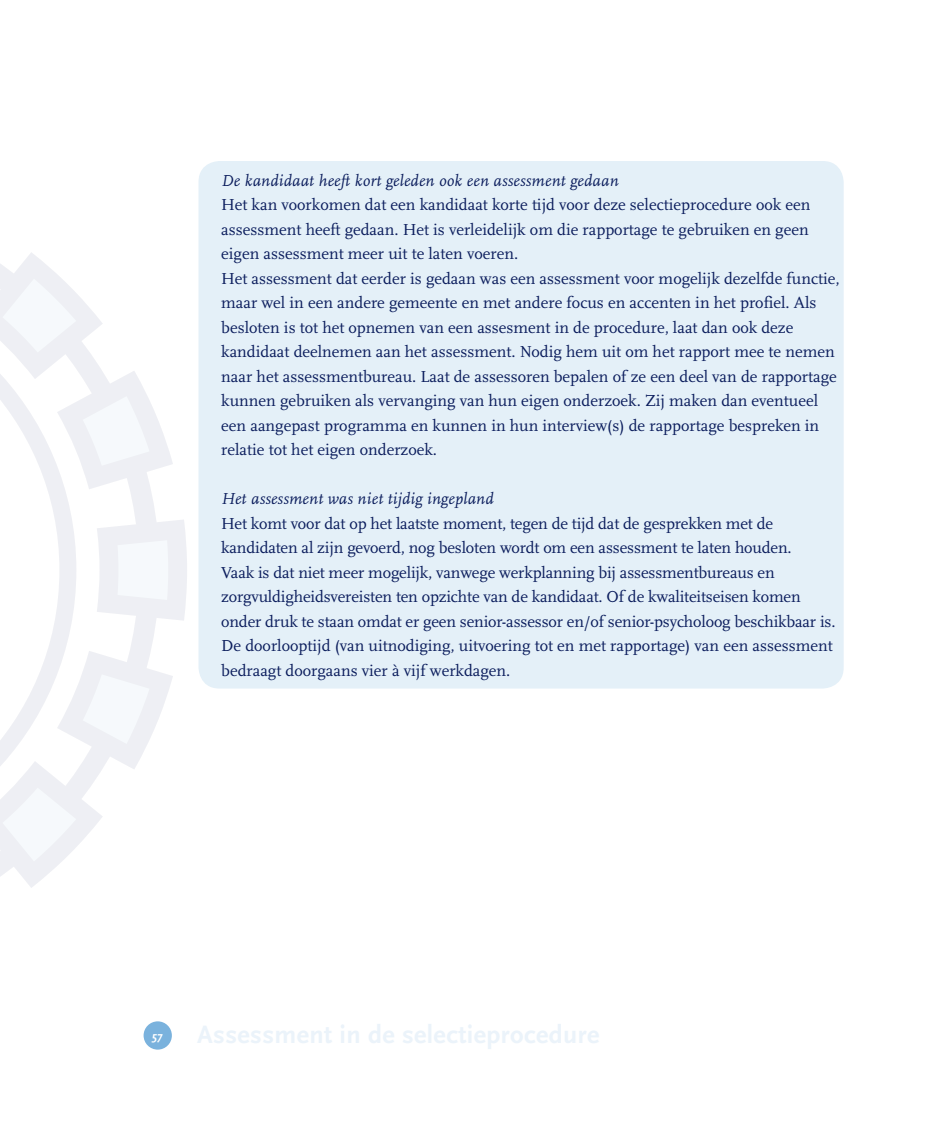
<style>
.page{position:relative;width:933px;height:1141px;background:#fff}
.page>*{position:absolute;margin:0;border:0;box-sizing:border-box;transform-origin:0 0}
.t1{font:16.62px/24.5px "Scala Pro";color:#0a1c5c}
.t2{font:italic 16.62px "Scala Pro";letter-spacing:.015em;color:#0a1c5c}
.t3{font:italic 700 12.25px "Scala Sans";color:#fff}
</style>
<div class="page">
<svg style="left:130px;top:489px;width:26px;height:162px;fill:#eeeff4"></svg>
<svg style="left:47px;top:489px;width:29px;height:162px;fill:#eeeff4"></svg>
<svg style="left:0;top:651px;width:173px;height:237px"></svg>
<svg style="left:97px;top:519px;width:90px;height:102px"></svg>
<svg style="left:0;top:252px;width:173px;height:237px"></svg>
<div style="left:144px;top:1021px;width:28px;height:29px;background:#7ab2dd;border-radius:50%"></div>
<div style="left:198px;top:161px;width:645px;height:528px;background:#e4f0f8;border-radius:21px"></div>
<p class="t2" style="left:221px;top:170px;width:399px">De kandidaat heeft kort geleden ook een assessment gedaan</p>
<p class="t1" style="left:221px;top:192px;width:620px">Het kan voorkomen dat een kandidaat korte tijd voor deze selectieprocedure ook een assessment heeft gedaan. Het is verleidelijk om die rapportage te gebruiken en geen eigen assessment meer uit te laten voeren.<br>Het assessment dat eerder is gedaan was een assessment voor mogelijk dezelfde functie, maar wel in een andere gemeente en met andere focus en accenten in het profiel. Als besloten is tot het opnemen van een assesment in de procedure, laat dan ook deze kandidaat deelnemen aan het assessment. Nodig hem uit om het rapport mee te nemen naar het assessmentbureau. Laat de assessoren bepalen of ze een deel van de rapportage kunnen gebruiken als vervanging van hun eigen onderzoek. Zij maken dan eventueel een aangepast programma en kunnen in hun interview(s) de rapportage bespreken in relatie tot het eigen onderzoek.</p>
<p class="t2" style="left:221px;top:489px;width:274px">Het assessment was niet tijdig ingepland</p>
<p class="t1" style="left:221px;top:511px;width:616px">Het komt voor dat op het laatste moment, tegen de tijd dat de gesprekken met de kandidaten al zijn gevoerd, nog besloten wordt om een assessment te laten houden.<br>Vaak is dat niet meer mogelijk, vanwege werkplanning bij assessmentbureaus en zorgvuldigheidsvereisten ten opzichte van de kandidaat. Of de kwaliteitseisen komen onder druk te staan omdat er geen senior-assessor en/of senior-psycholoog beschikbaar is.<br>De doorlooptijd (van uitnodiging, uitvoering tot en met rapportage) van een assessment bedraagt doorgaans vier à vijf werkdagen.</p>
<p class="t3" style="left:152px;top:1029px;width:12px">57</p>
</div>
